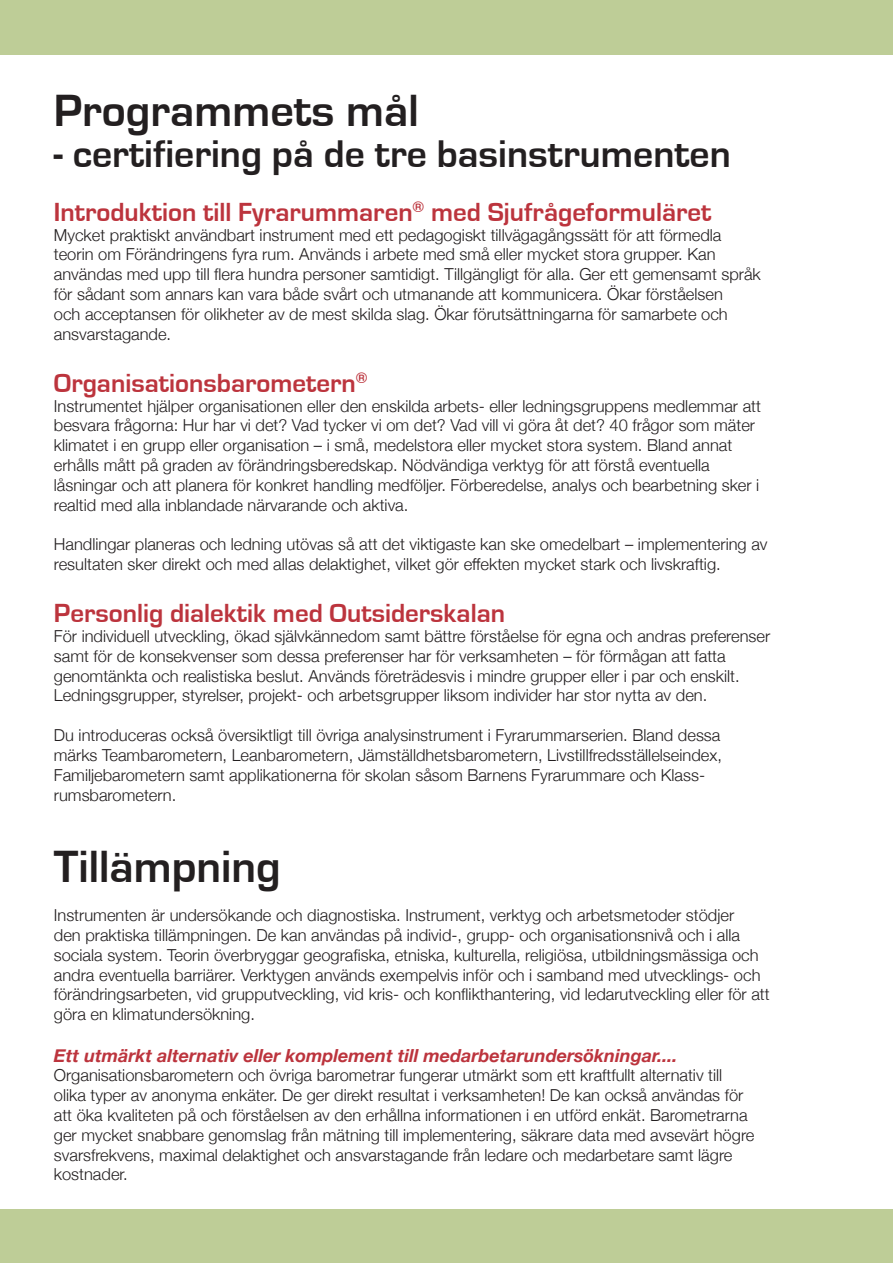
<style>
.page{position:relative;width:893px;height:1263px;background:#fff}
.page>*{position:absolute;margin:0;border:0;box-sizing:border-box;transform-origin:0 0}
.t1{font:700 46.5px "Eurostile";color:#231f20}
.t2{font:700 39.75px "Eurostile";color:#231f20}
.t3{font:700 27px "Eurostile";color:#bc343d}
.t4{font:italic 700 18px "Helvetica Neue";color:#bc343d}
.t5{font:300 16.5px/19.8px "Helvetica Neue";color:#231f20}
</style>
<div class="page">
<div style="left:0;top:1210px;width:893px;height:53px;background:#becd97"></div>
<div style="left:0;top:0;width:893px;height:54px;background:#becd97"></div>
<p class="t1" style="left:54px;top:86px;width:366px">Programmets mål</p>
<p class="t2" style="left:54px;top:132px;width:678px">- certifiering på de tre basinstrumenten</p>
<p class="t3" style="left:54px;top:197px;width:659px">Introduktion till Fyrarummaren<sup>®</sup> med Sjufrågeformuläret</p>
<p class="t5" style="left:54px;top:224px;width:708px">Mycket praktiskt användbart instrument med ett pedagogiskt tillvägagångssätt för att förmedla teorin om Förändringens fyra rum. Används i arbete med små eller mycket stora grupper. Kan användas med upp till flera hundra personer samtidigt. Tillgängligt för alla. Ger ett gemensamt språk för sådant som annars kan vara både svårt och utmanande att kommunicera. Ökar förståelsen<br>och acceptansen för olikheter av de mest skilda slag. Ökar förutsättningarna för samarbete och ansvarstagande.</p>
<p class="t3" style="left:54px;top:368px;width:315px">Organisationsbarometern<sup>®</sup></p>
<p class="t5" style="left:54px;top:395px;width:709px">Instrumentet hjälper organisationen eller den enskilda arbets- eller ledningsgruppens medlemmar att besvara frågorna: Hur har vi det? Vad tycker vi om det? Vad vill vi göra åt det? 40 frågor som mäter klimatet i en grupp eller organisation – i små, medelstora eller mycket stora system. Bland annat erhålls mått på graden av förändringsberedskap. Nödvändiga verktyg för att förstå eventuella låsningar och att planera för konkret handling medföljer. Förberedelse, analys och bearbetning sker i realtid med alla inblandade närvarande och aktiva.</p>
<p class="t5" style="left:54px;top:533px;width:715px">Handlingar planeras och ledning utövas så att det viktigaste kan ske omedelbart – implementering av resultaten sker direkt och med allas delaktighet, vilket gör effekten mycket stark och livskraftig.</p>
<p class="t3" style="left:54px;top:599px;width:453px">Personlig dialektik med Outsiderskalan</p>
<p class="t5" style="left:54px;top:625px;width:718px">För individuell utveckling, ökad självkännedom samt bättre förståelse för egna och andras preferenser samt för de konsekvenser som dessa preferenser har för verksamheten – för förmågan att fatta genomtänkta och realistiska beslut. Används företrädesvis i mindre grupper eller i par och enskilt.<br>Ledningsgrupper, styrelser, projekt- och arbetsgrupper liksom individer har stor nytta av den.</p>
<p class="t5" style="left:54px;top:724px;width:670px">Du introduceras också översiktligt till övriga analysinstrument i Fyrarummarserien. Bland dessa märks Teambarometern, Leanbarometern, Jämställdhetsbarometern, Livstillfredsställelseindex, Familjebarometern samt applikationerna för skolan såsom Barnens Fyrarummare och Klass&shy;rumsbarometern.</p>
<p class="t1" style="left:54px;top:841px;width:228px">Tillämpning</p>
<p class="t5" style="left:54px;top:904px;width:717px">Instrumenten är undersökande och diagnostiska. Instrument, verktyg och arbetsmetoder stödjer<br>den praktiska tillämpningen. De kan användas på individ-, grupp- och organisationsnivå och i alla sociala system. Teorin överbryggar geografiska, etniska, kulturella, religiösa, utbildningsmässiga och andra eventuella barriärer. Verktygen används exempelvis inför och i samband med utvecklings- och förändringsarbeten, vid grupputveckling, vid kris- och konflikthantering, vid ledarutveckling eller för att göra en klimatundersökning.</p>
<p class="t4" style="left:54px;top:1041px;width:625px">Ett utmärkt alternativ eller komplement till medarbetarundersökningar....</p>
<p class="t5" style="left:54px;top:1064px;width:702px">Organisationsbarometern och övriga barometrar fungerar utmärkt som ett kraftfullt alternativ till olika typer av anonyma enkäter. De ger direkt resultat i verksamheten! De kan också användas för att öka kvaliteten på och förståelsen av den erhållna informationen i en utförd enkät. Barometrarna ger mycket snabbare genomslag från mätning till implementering, säkrare data med avsevärt högre svarsfrekvens, maximal delaktighet och ansvarstagande från ledare och medarbetare samt lägre kostnader.</p>
</div>
